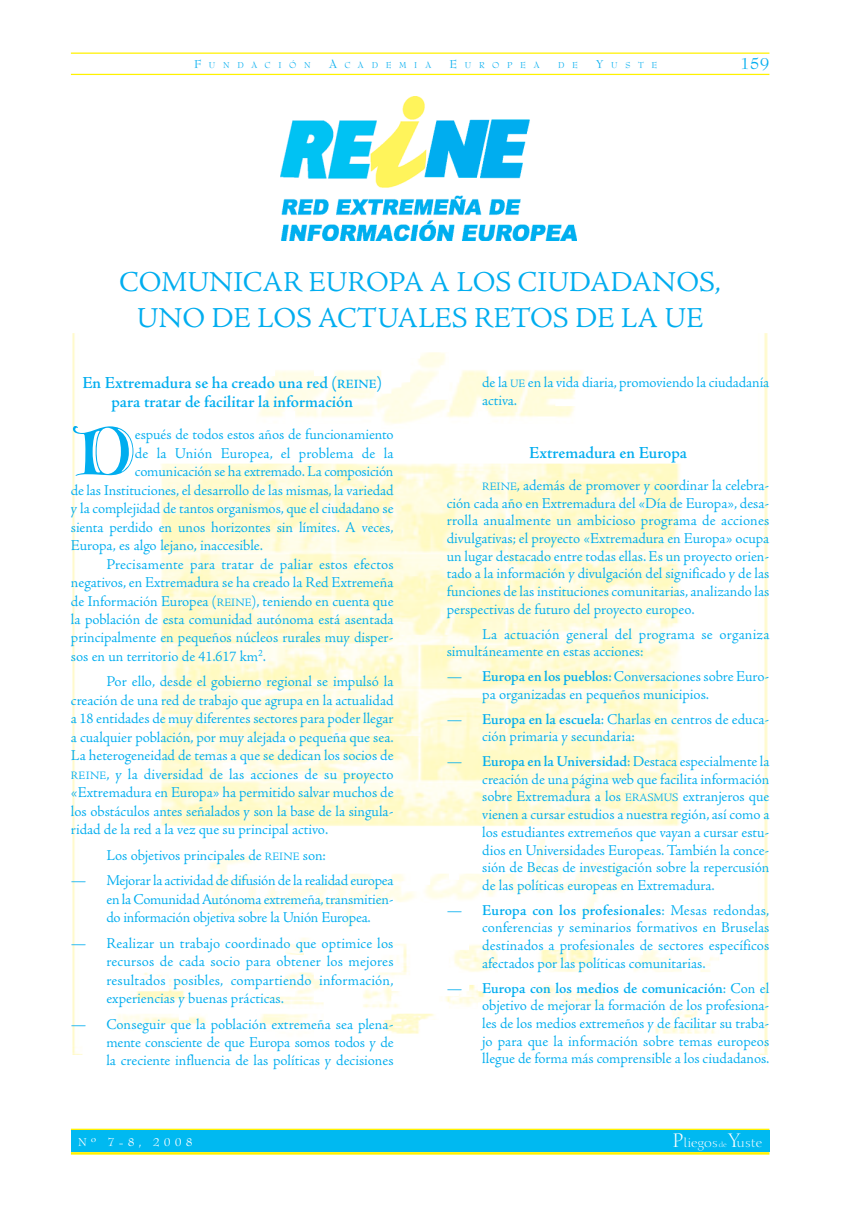
<style>
.page{position:relative;width:851px;height:1205px;background:#fff}
.page>*{position:absolute;margin:0;border:0;box-sizing:border-box;transform-origin:0 0}
.t1{font:69.12px "Goudy Text MT Lombardic Capitals";color:#00adef}
.t2{font:30px/36px "Adobe Jenson";color:#00adef;text-align:center}
.t3{font:600 17.5px/18.5px "Adobe Jenson";color:#00adef;text-align:center}
.t4{font:17.5px "Bernhard Modern";color:#00adef}
.t5{font:15.62px/17.8px "Adobe Jenson";color:#00adef;text-align:justify}
.t6{font:12.5px "Bernhard Modern";letter-spacing:.335em;color:#fff}
.t7{font:12.25px "Calligraphic 810 BT";color:#fff}
.t8{font:9.38px "Bernhard Modern";letter-spacing:.815em;color:#00adef}
.s1{font-size:12.5px}
.s2{font-size:13.12px}
.s3{font-size:11.75px}
.s4{font-weight:600}
.s5{font-size:19px}
.s6{font-size:7px}
</style>
<div class="page">
<hr style="left:71px;top:53px;width:698px;height:1px;background:#fff200">
<hr style="left:71px;top:74px;width:698px;height:1px;background:#fff200">
<hr style="left:71px;top:1128px;width:698px;height:3px;background:#fff200">
<hr style="left:71px;top:1152px;width:698px;height:2px;background:#fff200">
<img style="left:72px;top:333px;width:695px;height:722px">
<div style="left:71px;top:1130px;width:698px;height:22px;background:#00b9f1"></div>
<img style="left:280px;top:119px;width:296px;height:122px">
<img style="left:370px;top:96px;width:57px;height:95px">
<p class="t8" style="left:194px;top:60px;width:118px"><span class="s1">F</span>UNDACIÓN</p>
<p class="t8" style="left:328px;top:60px;width:104px"><span class="s1">A</span>CADEMIA</p>
<p class="t8" style="left:449px;top:60px;width:92px"><span class="s1">E</span>UROPEA</p>
<p class="t8" style="left:558px;top:60px;width:21px">D E</p>
<p class="t8" style="left:596px;top:60px;width:63px"><span class="s1">Y</span>USTE</p>
<p class="t4" style="left:740px;top:55px;width:31px">159</p>
<h2 class="t2" style="left:119px;top:266px;width:603px">COMUNICAR EUROPA A LOS CIUDADANOS,<br>UNO DE LOS ACTUALES RETOS DE LA UE</h2>
<p class="t3" style="left:82px;top:375px;width:301px">En Extremadura se ha creado una red (<span class="s2">REINE</span>) para tratar de facilitar la información</p>
<h1 class="t1" style="left:71px;top:423px;width:66px">D</h1>
<p class="t5" style="left:135px;top:427px;width:260px">espués de todos estos años de funcionamiento</p>
<p class="t5" style="left:135px;top:445px;width:260px">de la Unión Europea, el problema de la</p>
<p class="t5" style="left:135px;top:464px;width:260px">comunicación se ha extremado. La composición</p>
<p class="t5" style="left:71px;top:482px;width:324px">de las Instituciones, el desarrollo de las mismas, la variedad</p>
<p class="t5" style="left:71px;top:501px;width:324px">y la complejidad de tantos organismos, que el ciudadano se</p>
<p class="t5" style="left:71px;top:519px;width:324px">sienta perdido en unos horizontes sin límites. A veces,</p>
<p class="t5" style="left:71px;top:537px;width:193px">Europa, es algo lejano, inaccesible.</p>
<p class="t5" style="left:106px;top:556px;width:289px">Precisamente para tratar de paliar estos efectos</p>
<p class="t5" style="left:71px;top:574px;width:324px">negativos, en Extremadura se ha creado la Red Extremeña</p>
<p class="t5" style="left:71px;top:593px;width:324px">de Información Europea (<span class="s3">REINE</span>), teniendo en cuenta que</p>
<p class="t5" style="left:71px;top:611px;width:324px">la población de esta comunidad autónoma está asentada</p>
<p class="t5" style="left:71px;top:630px;width:324px">principalmente en pequeños núcleos rurales muy disper-</p>
<p class="t5" style="left:71px;top:648px;width:196px">sos en un territorio de 41.617 km<sup>2</sup>.</p>
<p class="t5" style="left:71px;top:673px;width:324px;line-height:18.5px;text-indent:35px">Por ello, desde el gobierno regional se impulsó la creación de una red de trabajo que agrupa en la actualidad a 18 entidades de muy diferentes sectores para poder llegar a cualquier población, por muy alejada o pequeña que sea.<br>La heterogeneidad de temas a que se dedican los socios de <span class="s3">REINE</span>, y la diversidad de las acciones de su proyecto «Extremadura en Europa» ha permitido salvar muchos de los obstáculos antes señalados y son la base de la singula&shy;ridad de la red a la vez que su principal activo.</p>
<p class="t5" style="left:106px;top:847px;width:221px">Los objetivos principales de <span class="s3">REINE</span> son:</p>
<p class="t5" style="left:106px;top:872px;width:289px;line-height:18.5px;text-indent:-35px">— Mejorar la actividad de difusión de la realidad europea en la Comunidad Autónoma extremeña, transmitien&shy;do información objetiva sobre la Unión Europea.</p>
<p class="t5" style="left:106px;top:934px;width:289px;line-height:18.5px;text-indent:-35px">— Realizar un trabajo coordinado que optimice los recursos de cada socio para obtener los mejores resultados posibles, compartiendo información, experiencias y buenas prácticas.</p>
<p class="t5" style="left:106px;top:1015px;width:289px;line-height:18.5px;text-indent:-35px">— Conseguir que la población extremeña sea plena&shy;mente consciente de que Europa somos todos y de la creciente influencia de las políticas y decisiones</p>
<p class="t5" style="left:482px;top:374px;width:288px">de la <span class="s3">UE</span> en la vida diaria, promoviendo la ciudadanía activa.</p>
<p class="t3" style="left:529px;top:444px;width:159px">Extremadura en Europa</p>
<p class="t5" style="left:446px;top:477px;width:324px;text-indent:35px"><span class="s3">REINE</span>, además de promover y coordinar la celebra&shy;ción cada año en Extremadura del «Día de Europa», desa&shy;rrolla anualmente un ambicioso programa de acciones divulgativas; el proyecto «Extremadura en Europa» ocupa un lugar destacado entre todas ellas. Es un proyecto orien&shy;tado a la información y divulgación del significado y de las funciones de las instituciones comunitarias, analizando las perspectivas de futuro del proyecto europeo.</p>
<p class="t5" style="left:446px;top:626px;width:324px;text-indent:35px">La actuación general del programa se organiza simultáneamente en estas acciones:</p>
<p class="t5" style="left:482px;top:668px;width:288px;text-indent:-35px">— <span class="s4">Europa en los pueblos</span>: Conversaciones sobre Euro&shy;pa organizadas en pequeños municipios.</p>
<p class="t5" style="left:482px;top:711px;width:289px;text-indent:-35px">— <span class="s4">Europa en la escuela</span>: Charlas en centros de educa&shy;ción primaria y secundaria:</p>
<p class="t5" style="left:482px;top:753px;width:289px;text-indent:-35px">— <span class="s4">Europa en la Universidad</span>: Destaca especialmente la creación de una página web que facilita información sobre Extremadura a los <span class="s3">ERASMUS</span> extranjeros que vienen a cursar estudios a nuestra región, así como a los estudiantes extremeños que vayan a cursar estu&shy;dios en Universidades Europeas. También la conce&shy;sión de Becas de investigación sobre la repercusión de las políticas europeas en Extremadura.</p>
<p class="t5" style="left:482px;top:902px;width:289px;text-indent:-35px">— <span class="s4">Europa con los profesionales</span>: Mesas redondas, conferencias y seminarios formativos en Bruselas destinados a profesionales de sectores específicos afectados por las políticas comunitarias.</p>
<p class="t5" style="left:482px;top:980px;width:289px;text-indent:-35px">— <span class="s4">Europa con los medios de comunicación</span>: Con el objetivo de mejorar la formación de los profesiona&shy;les de los medios extremeños y de facilitar su traba&shy;jo para que la información sobre temas europeos llegue de forma más comprensible a los ciudadanos.</p>
<p class="t6" style="left:78px;top:1136px;width:116px">Nº 7-8, 2008</p>
<p class="t7" style="left:672px;top:1136px;width:91px"><span class="s5">P</span>liegos <span class="s6">de</span> <span class="s5">Y</span>uste</p>
<p class="t6" style="left:153px;top:1136px;width:64px">I, 2008</p>
</div>
